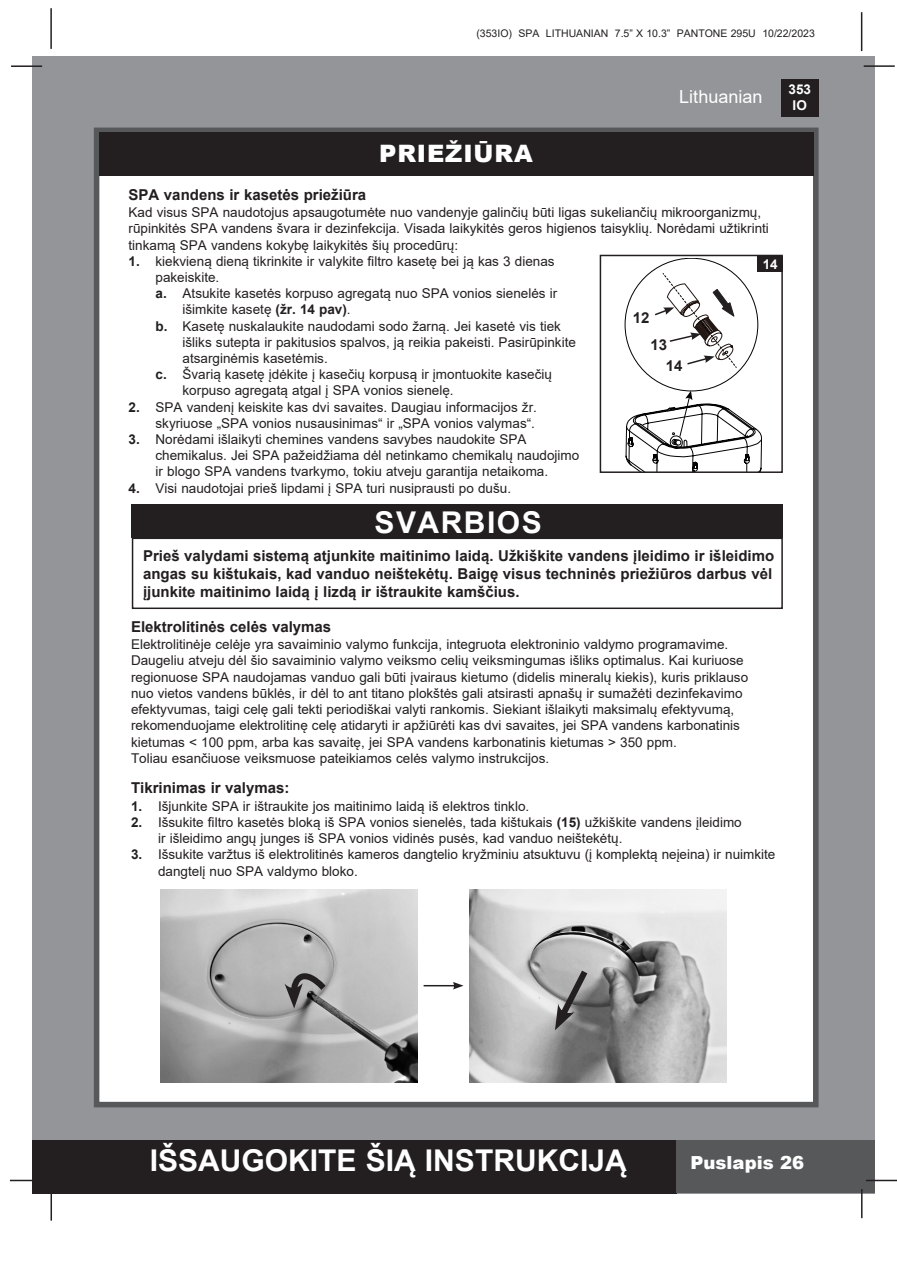
<style>
.page{position:relative;width:897px;height:1264px;background:#fff}
.page>*{position:absolute;margin:0;border:0;box-sizing:border-box;transform-origin:0 0}
.t1{font:700 30px "Arial";color:#fff}
.t2{font:700 30px "Arial";letter-spacing:.05em;color:#fff}
.t3{font:900 24px "Arial";letter-spacing:.035em;color:#fff}
.t4{font:18px "Arial";color:#fff}
.t5{font:900 18px "Arial";color:#fff}
.body{font:700 15px/18px "Arial";color:#231f20;text-align:justify}
.body-2{font:13.5px/16.2px "Arial";color:#231f20}
.t6{font:700 13.5px/16.2px "Arial";color:#fff;text-align:center}
.t7{font:10.5px "Arial";color:#231f20}
.s1{font-weight:700}
</style>
<div class="page">
<div style="left:33px;top:56px;width:842px;height:1137px;background:#939598"></div>
<div style="left:780px;top:79px;width:38px;height:38px;background:#231f20"></div>
<hr style="left:863px;top:65px;width:31px;height:2px;background:#231f20">
<hr style="left:50px;top:8px;width:2px;height:41px;background:#231f20">
<hr style="left:860px;top:12px;width:2px;height:39px;background:#231f20">
<div style="left:33px;top:1140px;width:644px;height:53px;background:#231f20"></div>
<div style="left:676px;top:1140px;width:199px;height:53px;background:#57585a"></div>
<hr style="left:865px;top:1179px;width:31px;height:2px;background:#231f20">
<hr style="left:860px;top:1189px;width:2px;height:29px;background:#231f20">
<hr style="left:50px;top:1190px;width:2px;height:30px;background:#231f20">
<hr style="left:10px;top:1179px;width:31px;height:2px;background:#231f20">
<hr style="left:11px;top:65px;width:31px;height:2px;background:#231f20">
<div style="left:94px;top:128px;width:724px;height:979px;background:#fff;border:6px solid #57585a"></div>
<div style="left:99px;top:132px;width:714px;height:44px;background:#231f20"></div>
<hr style="left:423px;top:985px;width:32px;height:1px;background:#231f20">
<svg style="left:453px;top:982px;width:10px;height:7px"></svg>
<img style="left:161px;top:889px;width:257px;height:193px">
<svg style="left:284px;top:967px;width:48px;height:41px;background:#888788"></svg>
<img style="left:469px;top:889px;width:257px;height:193px">
<svg style="left:553px;top:964px;width:39px;height:66px;background:#878686"></svg>
<div style="left:132px;top:504px;width:650px;height:34px;background:#231f20"></div>
<div style="left:132px;top:537px;width:650px;height:72px;border:2px solid #231f20"></div>
<svg style="left:625px;top:391px;width:136px;height:79px"></svg>
<div style="left:599px;top:255px;width:183px;height:218px;border:2px solid #231f20"></div>
<div style="left:757px;top:256px;width:25px;height:16px;background:#231f20"></div>
<svg style="left:655px;top:273px;width:81px;height:95px"></svg>
<p class="t7" style="left:476px;top:26px;width:340px">(353IO) SPA LITHUANIAN 7.5” X 10.3” PANTONE 295U 10/22/2023</p>
<h3 class="t4" style="left:679px;top:84px;width:85px">Lithuanian</h3>
<p class="t6" style="left:788px;top:81px;width:24px">353<br>IO</p>
<p class="t3" style="left:379px;top:136px;width:155px">PRIEŽIŪRA</p>
<p class="body" style="left:128px;top:186px;width:239px">SPA vandens ir kasetės priežiūra</p>
<p class="body-2" style="left:128px;top:204px;width:642px">Kad visus SPA naudotojus apsaugotumėte nuo vandenyje galinčių būti ligas sukeliančių mikroorganizmų, rūpinkitės SPA vandens švara ir dezinfekcija. Visada laikykitės geros higienos taisyklių. Norėdami užtikrinti tinkamą SPA vandens kokybę laikykitės šių procedūrų:</p>
<p class="body-2" style="left:155px;top:253px;width:400px;text-indent:-27px"><span class="s1">1.</span> kiekvieną dieną tikrinkite ir valykite filtro kasetę bei ją kas 3 dienas pakeiskite.</p>
<p class="body-2" style="left:155px;top:285px;width:403px"><span class="s1">a.</span> Atsukite kasetės korpuso agregatą nuo SPA vonios sienelės ir</p>
<p class="body-2" style="left:182px;top:301px;width:170px">išimkite kasetę <span class="s1">(žr. 14 pav)</span>.</p>
<p class="body-2" style="left:155px;top:318px;width:407px"><span class="s1">b.</span> Kasetę nuskalaukite naudodami sodo žarną. Jei kasetė vis tiek</p>
<p class="body-2" style="left:182px;top:334px;width:395px">išliks sutepta ir pakitusios spalvos, ją reikia pakeisti. Pasirūpinkite</p>
<p class="body-2" style="left:182px;top:350px;width:147px">atsarginėmis kasetėmis.</p>
<p class="body-2" style="left:155px;top:366px;width:398px"><span class="s1">c.</span> Švarią kasetę įdėkite į kasečių korpusą ir įmontuokite kasečių</p>
<p class="body-2" style="left:182px;top:382px;width:272px">korpuso agregatą atgal į SPA vonios sienelę.</p>
<p class="body-2" style="left:128px;top:399px;width:410px"><span class="s1">2.</span> SPA vandenį keiskite kas dvi savaites. Daugiau informacijos žr.</p>
<p class="body-2" style="left:155px;top:415px;width:381px">skyriuose „SPA vonios nusausinimas“ ir „SPA vonios valymas“.</p>
<p class="body-2" style="left:128px;top:431px;width:399px"><span class="s1">3.</span> Norėdami išlaikyti chemines vandens savybes naudokite SPA</p>
<p class="body-2" style="left:155px;top:447px;width:425px">chemikalus. Jei SPA pažeidžiama dėl netinkamo chemikalų naudojimo</p>
<p class="body-2" style="left:155px;top:463px;width:394px">ir blogo SPA vandens tvarkymo, tokiu atveju garantija netaikoma.</p>
<p class="body-2" style="left:128px;top:480px;width:384px"><span class="s1">4.</span> Visi naudotojai prieš lipdami į SPA turi nusiprausti po dušu.</p>
<p class="t2" style="left:374px;top:501px;width:169px">SVARBIOS</p>
<p class="body" style="left:143px;top:547px;width:632px">Prieš valydami sistemą atjunkite maitinimo laidą. Užkiškite vandens įleidimo ir išleidimo angas su kištukais, kad vanduo neištekėtų. Baigę visus techninės priežiūros darbus vėl įjunkite maitinimo laidą į lizdą ir ištraukite kamščius.</p>
<p class="body" style="left:131px;top:617px;width:202px">Elektrolitinės celės valymas</p>
<p class="body-2" style="left:131px;top:636px;width:618px">Elektrolitinėje celėje yra savaiminio valymo funkcija, integruota elektroninio valdymo programavime.<br>Daugeliu atveju dėl šio savaiminio valymo veiksmo celių veiksmingumas išliks optimalus. Kai kuriuose regionuose SPA naudojamas vanduo gali būti įvairaus kietumo (didelis mineralų kiekis), kuris priklauso</p>
<p class="body-2" style="left:131px;top:685px;width:613px">nuo vietos vandens būklės, ir dėl to ant titano plokštės gali atsirasti apnašų ir sumažėti dezinfekavimo</p>
<p class="body-2" style="left:131px;top:701px;width:604px">efektyvumas, taigi celę gali tekti periodiškai valyti rankomis. Siekiant išlaikyti maksimalų efektyvumą,</p>
<p class="body-2" style="left:131px;top:717px;width:610px">rekomenduojame elektrolitinę celę atidaryti ir apžiūrėti kas dvi savaites, jei SPA vandens karbonatinis</p>
<p class="body-2" style="left:131px;top:733px;width:547px">kietumas &lt; 100 ppm, arba kas savaitę, jei SPA vandens karbonatinis kietumas &gt; 350 ppm.</p>
<p class="body-2" style="left:131px;top:750px;width:419px">Toliau esančiuose veiksmuose pateikiamos celės valymo instrukcijos.</p>
<p class="body" style="left:131px;top:779px;width:160px">Tikrinimas ir valymas:</p>
<p class="body-2" style="left:131px;top:798px;width:400px"><span class="s1">1.</span> Išjunkite SPA ir ištraukite jos maitinimo laidą iš elektros tinklo.</p>
<p class="body-2" style="left:158px;top:814px;width:585px;text-indent:-27px"><span class="s1">2.</span> Išsukite filtro kasetės bloką iš SPA vonios sienelės, tada kištukais <span class="s1">(15)</span> užkiškite vandens įleidimo ir išleidimo angų junges iš SPA vonios vidinės pusės, kad vanduo neištekėtų.</p>
<p class="body-2" style="left:158px;top:846px;width:618px;text-indent:-27px"><span class="s1">3.</span> Išsukite varžtus iš elektrolitinės kameros dangtelio kryžminiu atsuktuvu (į komplektą neįeina) ir nuimkite dangtelį nuo SPA valdymo bloko.</p>
<p class="t6" style="left:762px;top:256px;width:17px">14</p>
<p class="body" style="left:632px;top:309px;width:18px">12</p>
<p class="body" style="left:650px;top:335px;width:18px">13</p>
<p class="body" style="left:665px;top:357px;width:18px">14</p>
<h1 class="t1" style="left:150px;top:1139px;width:478px">IŠSAUGOKITE ŠIĄ INSTRUKCIJĄ</h1>
<h3 class="t5" style="left:690px;top:1149px;width:115px">Puslapis 26</h3>
</div>
